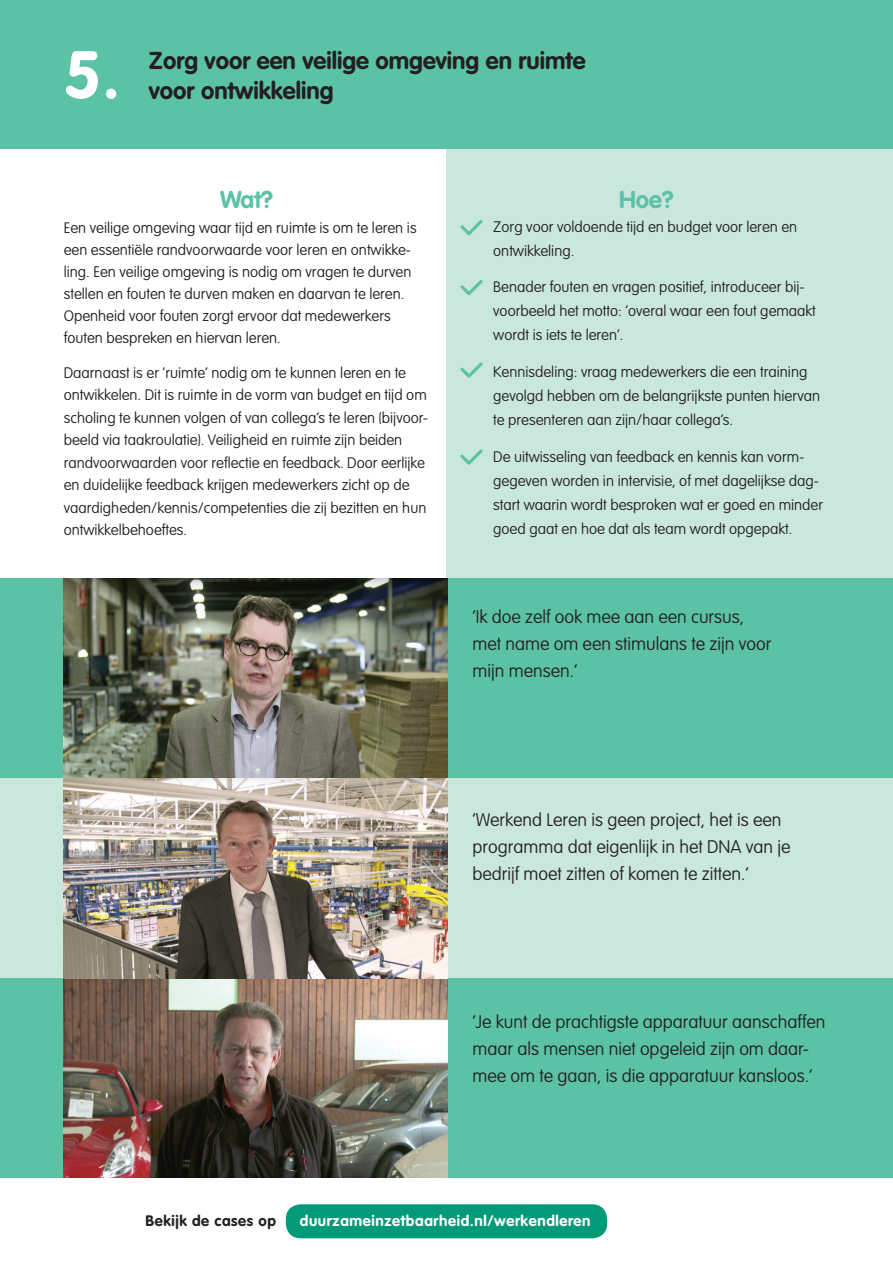
<style>
.page{position:relative;width:893px;height:1263px;background:#fff}
.page>*{position:absolute;margin:0;border:0;box-sizing:border-box;transform-origin:0 0}
.t1{font:700 66px "VAG Rounded Std";color:#fff}
.t2{font:700 24px "VAG Rounded Std";color:#231f20}
.t3{font:700 24px "VAG Rounded";color:#5bc2a5}
.t4{font:100 18px/27px "VAG Rounded Std";color:#231f20}
.t5{font:100 15px/24px "VAG Rounded Std";color:#231f20}
.t6{font:700 15px "VAG Rounded Std";letter-spacing:.04em;color:#fff}
.t7{font:700 15px "VAG Rounded Std";letter-spacing:.04em;color:#231f20}
</style>
<div class="page">
<div style="left:446px;top:128px;width:447px;height:451px;background:#cae7dd"></div>
<div style="left:0;top:579px;width:893px;height:599px;background:#5bc2a5"></div>
<div style="left:0;top:778px;width:893px;height:200px;background:#cae7dd"></div>
<div style="left:0;top:0;width:893px;height:149px;background:#5bc2a5"></div>
<div style="left:286px;top:1204px;width:321px;height:34px;background:#039a7a;border-radius:15px"></div>
<svg style="left:460px;top:220px;width:23px;height:15px"></svg>
<svg style="left:460px;top:280px;width:23px;height:15px"></svg>
<svg style="left:460px;top:362px;width:23px;height:16px"></svg>
<svg style="left:460px;top:449px;width:23px;height:16px"></svg>
<img style="left:64px;top:579px;width:383px;height:199px">
<img style="left:64px;top:978px;width:383px;height:200px">
<img style="left:64px;top:778px;width:383px;height:200px">
<h1 class="t1" style="left:64px;top:36px;width:58px">5.</h1>
<h2 class="t2" style="left:149px;top:46px;width:438px">Zorg voor een veilige omgeving en ruimte</h2>
<h2 class="t2" style="left:149px;top:76px;width:186px">voor ontwikkeling</h2>
<h2 class="t3" style="left:220px;top:185px;width:54px">Wat?</h2>
<p class="t5" style="left:64px;top:217px;width:354px;line-height:21.9px">Een veilige omgeving waar tijd en ruimte is om te leren is een essentiële randvoorwaarde voor leren en ontwikke&shy;ling. Een veilige omgeving is nodig om vragen te durven stellen en fouten te durven maken en daarvan te leren.<br>Openheid voor fouten zorgt ervoor dat medewerkers fouten bespreken en hiervan leren.</p>
<p class="t5" style="left:64px;top:362px;width:366px;line-height:22.5px">Daarnaast is er ‘ruimte’ nodig om te kunnen leren en te ontwikkelen. Dit is ruimte in de vorm van budget en tijd om scholing te kunnen volgen of van collega’s te leren (bijvoor&shy;beeld via taakroulatie). Veiligheid en ruimte zijn beiden randvoorwaarden voor reflectie en feedback. Door eerlijke en duidelijke feedback krijgen medewerkers zicht op de vaardigheden/kennis/competenties die zij bezitten en hun ontwikkelbehoeftes.</p>
<h2 class="t3" style="left:619px;top:185px;width:56px">Hoe?</h2>
<p class="t5" style="left:493px;top:215px;width:306px">Zorg voor voldoende tijd en budget voor leren en ontwikkeling.</p>
<p class="t5" style="left:493px;top:276px;width:324px">Benader fouten en vragen positief, introduceer bij&shy;voorbeeld het motto: ‘overal waar een fout gemaakt wordt is iets te leren’.</p>
<p class="t5" style="left:493px;top:360px;width:328px">Kennisdeling: vraag medewerkers die een training gevolgd hebben om de belangrijkste punten hiervan te presenteren aan zijn/haar collega’s.</p>
<p class="t5" style="left:493px;top:445px;width:331px">De uitwisseling van feedback en kennis kan vorm&shy;gegeven worden in intervisie, of met dagelijkse dag&shy;start waarin wordt besproken wat er goed en minder goed gaat en hoe dat als team wordt opgepakt.</p>
<p class="t4" style="left:472px;top:604px;width:301px">‘Ik doe zelf ook mee aan een cursus, met name om een stimulans te zijn voor mijn mensen.’</p>
<p class="t4" style="left:472px;top:806px;width:319px">‘Werkend Leren is geen project, het is een programma dat eigenlijk in het DNA van je bedrijf moet zitten of komen te zitten.’</p>
<p class="t4" style="left:472px;top:1009px;width:354px">‘Je kunt de prachtigste apparatuur aanschaffen maar als mensen niet opgeleid zijn om daar&shy;mee om te gaan, is die apparatuur kansloos.’</p>
<p class="t7" style="left:146px;top:1212px;width:132px">Bekijk de cases op</p>
<p class="t6" style="left:300px;top:1212px;width:292px">duurzameinzetbaarheid.nl/werkendleren</p>
</div>
